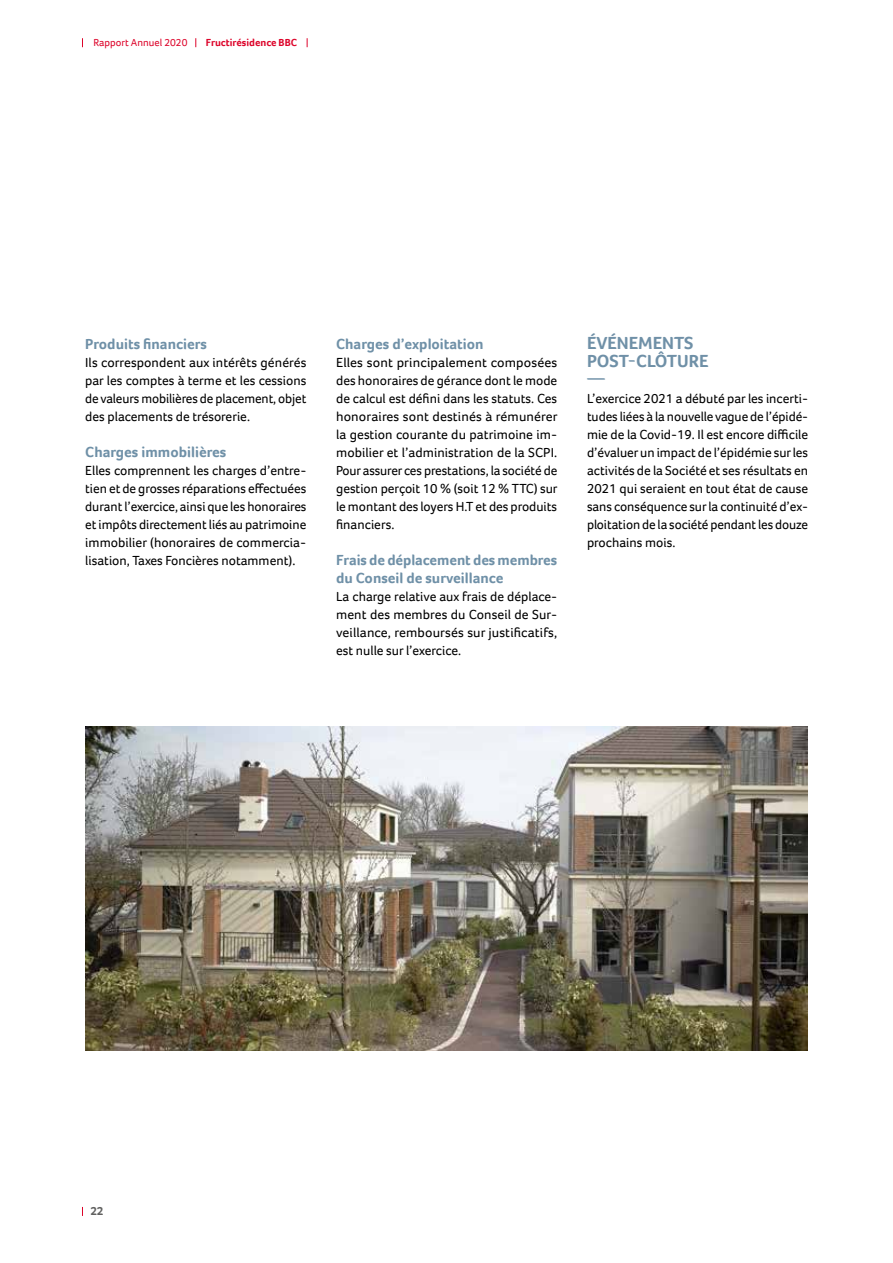
<style>
.page{position:relative;width:893px;height:1263px;background:#fff}
.page>*{position:absolute;margin:0;border:0;box-sizing:border-box;transform-origin:0 0}
.t1{font:700 18px/18px "Foco";color:#6f90a7}
.t2{font:700 15px/18px "Foco";color:#6f90a7}
.t3{font:13.5px/18px "Foco";color:#000;text-align:justify}
.t4{font:700 12px "Foco";color:#616160}
.t5{font:700 10.5px "Foco";color:#dd052b}
.t6{font:10.5px "Foco";color:#dd052b}
</style>
<div class="page">
<img style="left:85px;top:727px;width:723px;height:324px">
<p class="t6" style="left:94px;top:35px;width:95px">Rapport Annuel 2020</p>
<p class="t5" style="left:206px;top:35px;width:93px">Fructirésidence BBC</p>
<p class="t2" style="left:85px;top:335px;width:123px">Produits financiers</p>
<p class="t3" style="left:85px;top:353px;width:223px">Ils correspondent aux intérêts générés par les comptes à terme et les cessions de valeurs mobilières de placement, objet des placements de trésorerie.</p>
<p class="t2" style="left:85px;top:443px;width:143px">Charges immobilières</p>
<p class="t3" style="left:85px;top:461px;width:223px">Elles comprennent les charges d’entre&shy;tien et de grosses réparations effectuées durant l’exercice, ainsi que les honoraires et impôts directement liés au patrimoine immobilier (honoraires de commercia&shy;lisation, Taxes Foncières notamment).</p>
<p class="t2" style="left:336px;top:335px;width:149px">Charges d’exploitation</p>
<p class="t3" style="left:336px;top:353px;width:223px">Elles sont principalement composées des honoraires de gérance dont le mode de calcul est défini dans les statuts. Ces honoraires sont destinés à rémunérer la gestion courante du patrimoine im&shy;mobilier et l’administration de la SCPI.<br>Pour assurer ces prestations, la société de gestion perçoit 10 % (soit 12 % TTC) sur le montant des loyers H.T et des produits financiers.</p>
<p class="t2" style="left:336px;top:551px;width:223px">Frais de déplacement des membres du Conseil de surveillance</p>
<p class="t3" style="left:336px;top:587px;width:223px">La charge relative aux frais de déplace&shy;ment des membres du Conseil de Sur&shy;veillance, remboursés sur justificatifs, est nulle sur l’exercice.</p>
<h1 class="t1" style="left:587px;top:334px;width:123px">ÉVÉNEMENTS<br>POST-CLÔTURE —</h1>
<p class="t3" style="left:587px;top:389px;width:223px">L’exercice 2021 a débuté par les incerti&shy;tudes liées à la nouvelle vague de l’épidé&shy;mie de la Covid-19. Il est encore difficile d’évaluer un impact de l’épidémie sur les activités de la Société et ses résultats en 2021 qui seraient en tout état de cause sans conséquence sur la continuité d’ex&shy;ploitation de la société pendant les douze prochains mois.</p>
<p class="t4" style="left:90px;top:1203px;width:15px">22</p>
</div>
